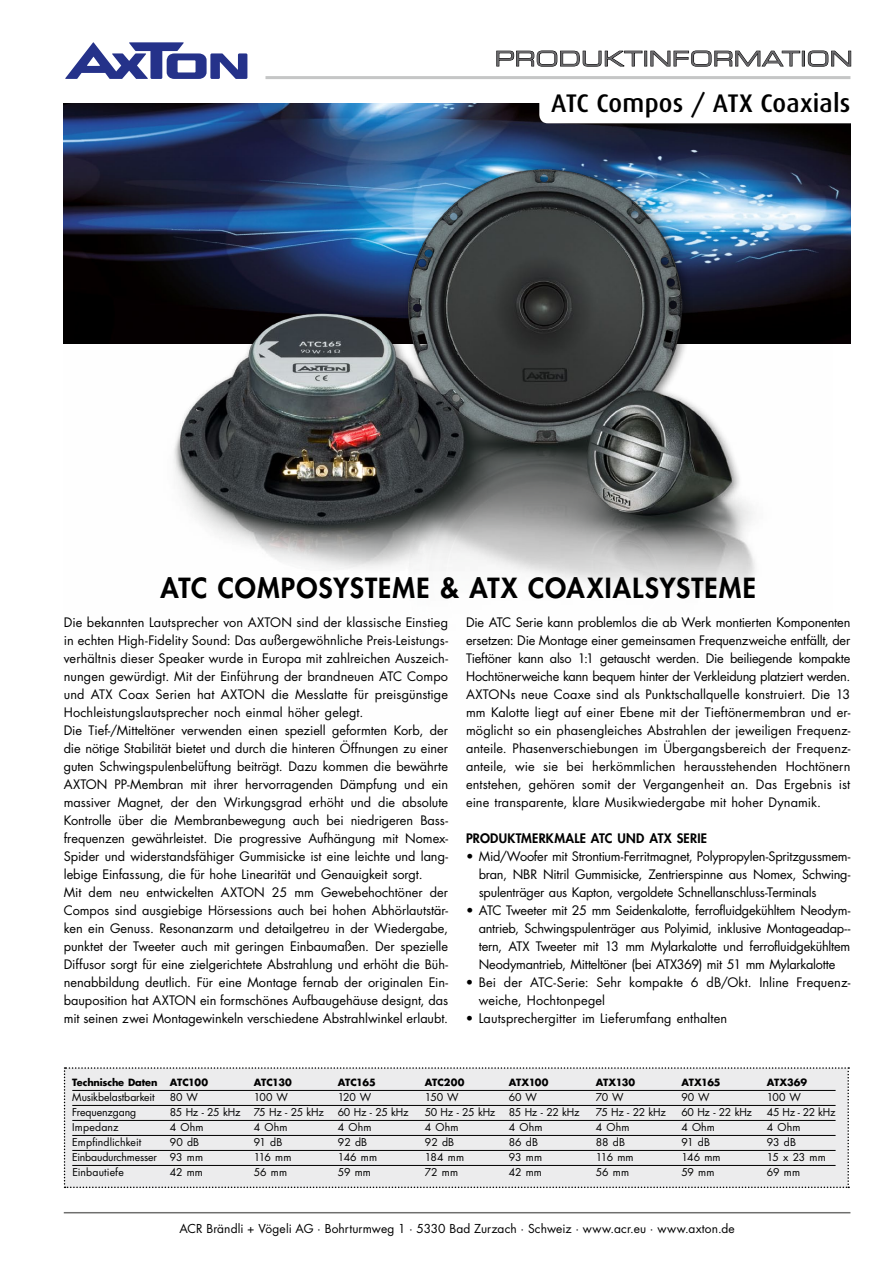
<style>
.page{position:relative;width:893px;height:1263px;background:#fff}
.page>*{position:absolute;margin:0;border:0;box-sizing:border-box;transform-origin:0 0}
.t1{font:800 27px "Futura";letter-spacing:.035em;color:#000}
.t2{font:500 25.5px "Dax";letter-spacing:.005em;color:#000}
.t3{font:20.4px "Eurostile LT Std Ex 2";letter-spacing:.01em;color:#68676a}
.t4{font:12.75px/18px "Futura";color:#000;text-align:justify}
.t5{font:800 12.75px "Futura";letter-spacing:.02em;color:#000}
.t6{font:12px "Futura";letter-spacing:.01em;color:#000}
.t7{font:10.5px "Futura";letter-spacing:-.01em;color:#000}
.t8{font:10.5px "Futura";letter-spacing:.01em;color:#000}
.t9{font:10.5px "Futura";letter-spacing:.015em;color:#000}
.t10{font:700 9.75px "Futura";letter-spacing:-.015em;color:#000}
</style>
<div class="page">
<hr style="left:64px;top:1212px;width:786px;height:1px;background:#6f6f6e">
<img style="left:64px;top:103px;width:786px;height:240px">
<hr style="left:265px;top:76px;width:585px;height:3px;background:#c5c6c6">
<svg style="left:539px;top:103px;width:311px;height:20px"></svg>
<svg style="left:65px;top:42px;width:182px;height:37px"></svg>
<img style="left:64px;top:158px;width:769px;height:433px">
<svg style="left:496px;top:50px;width:146px;height:17px"></svg>
<div style="left:644px;top:51px;width:3px;height:15px;border:1px solid #000"></div>
<svg style="left:650px;top:50px;width:150px;height:17px"></svg>
<div style="left:802px;top:51px;width:3px;height:15px;border:1px solid #000"></div>
<svg style="left:808px;top:50px;width:43px;height:17px"></svg>
<svg style="left:64px;top:1067px;width:785px;height:121px;background:#e8e8e9"></svg>
<hr style="left:72px;top:1090px;width:764px;height:1px;background:#000">
<hr style="left:72px;top:1105px;width:764px;height:1px;background:#000">
<hr style="left:72px;top:1120px;width:764px;height:1px;background:#000">
<hr style="left:72px;top:1135px;width:764px;height:1px;background:#000">
<hr style="left:72px;top:1150px;width:764px;height:1px;background:#000">
<hr style="left:72px;top:1165px;width:764px;height:1px;background:#000">
<h3 class="t3" style="left:495px;top:45px;width:359px">PRODUKTINFORMATION</h3>
<h2 class="t2" style="left:551px;top:89px;width:301px">ATC Compos / ATX Coaxials</h2>
<h1 class="t1" style="left:160px;top:570px;width:597px">ATC COMPOSYSTEME &amp; ATX COAXIALSYSTEME</h1>
<p class="t4" style="left:64px;top:613px;width:386px;text-align:left">Die bekannten Lautsprecher von AXTON sind der klassische Einstieg in echten High-Fidelity Sound: Das außergewöhnliche Preis-Leistungs&shy;verhältnis dieser Speaker wurde in Europa mit zahlreichen Auszeich&shy;nungen gewürdigt. Mit der Einführung der brandneuen ATC Compo und ATX Coax Serien hat AXTON die Messlatte für preisgünstige Hochleistungslautsprecher noch einmal höher gelegt.<br>Die Tief-/Mitteltöner verwenden einen speziell geformten Korb, der die nötige Stabilität bietet und durch die hinteren Öffnungen zu einer guten Schwingspulenbelüftung beiträgt. Dazu kommen die bewährte AXTON PP-Membran mit ihrer hervorragenden Dämpfung und ein massiver Magnet, der den Wirkungsgrad erhöht und die absolute Kontrolle über die Membranbewegung auch bei niedrigeren Bass&shy;frequenzen gewährleistet. Die progressive Aufhängung mit Nomex-Spider und widerstandsfähiger Gummisicke ist eine leichte und lang&shy;lebige Einfassung, die für hohe Linearität und Genauigkeit sorgt.<br>Mit dem neu entwickelten AXTON 25 mm Gewebehochtöner der Compos sind ausgiebige Hörsessions auch bei hohen Abhörlautstär&shy;ken ein Genuss. Resonanzarm und detailgetreu in der Wiedergabe, punktet der Tweeter auch mit geringen Einbaumaßen. Der spezielle Diffusor sorgt für eine zielgerichtete Abstrahlung und erhöht die Büh&shy;nenabbildung deutlich. Für eine Montage fernab der originalen Ein&shy;bauposition hat AXTON ein formschönes Aufbaugehäuse designt, das mit seinen zwei Montagewinkeln verschiedene Abstrahlwinkel erlaubt.</p>
<p class="t4" style="left:466px;top:613px;width:386px">Die ATC Serie kann problemlos die ab Werk montierten Komponenten ersetzen: Die Montage einer gemeinsamen Frequenzweiche entfällt, der Tieftöner kann also 1:1 getauscht werden. Die beiliegende kompakte Hochtönerweiche kann bequem hinter der Verkleidung platziert werden.<br>AXTONs neue Coaxe sind als Punktschallquelle konstruiert. Die 13 mm Kalotte liegt auf einer Ebene mit der Tieftönermembran und er&shy;möglicht so ein phasengleiches Abstrahlen der jeweiligen Frequenz&shy;anteile. Phasenverschiebungen im Übergangsbereich der Frequenz&shy;anteile, wie sie bei herkömmlichen herausstehenden Hochtönern entstehen, gehören somit der Vergangenheit an. Das Ergebnis ist eine transparente, klare Musikwiedergabe mit hoher Dynamik.</p>
<p class="t5" style="left:466px;top:830px;width:243px">PRODUKTMERKMALE ATC UND ATX SERIE</p>
<p class="t4" style="left:466px;top:847px;width:386px">• Mid/Woofer mit Strontium-Ferritmagnet, Polypropylen-Spritzgussmem--bran, NBR Nitril Gummisicke, Zentrierspinne aus Nomex, Schwing--spulenträger aus Kapton, vergoldete Schnellanschluss-Terminals</p>
<p class="t4" style="left:479px;top:901px;width:373px;text-indent:-13px">• ATC Tweeter mit 25 mm Seidenkalotte, ferrofluidgekühltem Neodym&shy;antrieb, Schwingspulenträger aus Polyimid, inklusive Montageadap-- tern, ATX Tweeter mit 13 mm Mylarkalotte und ferrofluidgekühltem Neodymantrieb, Mitteltöner (bei ATX369) mit 51 mm Mylarkalotte</p>
<p class="t4" style="left:466px;top:973px;width:386px">• Bei der ATC-Serie: Sehr kompakte 6 dB/Okt. Inline Frequenz--weiche, Hochtonpegel</p>
<p class="t4" style="left:466px;top:1009px;width:263px">• Lautsprechergitter im Lieferumfang enthalten</p>
<p class="t10" style="left:72px;top:1075px;width:87px">Technische Daten</p>
<p class="t10" style="left:170px;top:1075px;width:40px">ATC100</p>
<p class="t10" style="left:254px;top:1075px;width:40px">ATC130</p>
<p class="t10" style="left:338px;top:1075px;width:39px">ATC165</p>
<p class="t10" style="left:425px;top:1075px;width:41px">ATC200</p>
<p class="t10" style="left:509px;top:1075px;width:41px">ATX100</p>
<p class="t10" style="left:596px;top:1075px;width:41px">ATX130</p>
<p class="t10" style="left:681px;top:1075px;width:41px">ATX165</p>
<p class="t10" style="left:767px;top:1075px;width:42px">ATX369</p>
<p class="t7" style="left:72px;top:1090px;width:84px">Musikbelastbarkeit</p>
<p class="t7" style="left:170px;top:1090px;width:30px">80 W</p>
<p class="t7" style="left:254px;top:1090px;width:36px">100 W</p>
<p class="t7" style="left:338px;top:1090px;width:35px">120 W</p>
<p class="t7" style="left:425px;top:1090px;width:35px">150 W</p>
<p class="t7" style="left:509px;top:1090px;width:30px">60 W</p>
<p class="t7" style="left:596px;top:1090px;width:29px">70 W</p>
<p class="t7" style="left:681px;top:1090px;width:30px">90 W</p>
<p class="t7" style="left:767px;top:1090px;width:36px">100 W</p>
<p class="t7" style="left:72px;top:1105px;width:65px">Frequenzgang</p>
<p class="t7" style="left:170px;top:1105px;width:72px">85 Hz - 25 kHz</p>
<p class="t7" style="left:254px;top:1105px;width:72px">75 Hz - 25 kHz</p>
<p class="t7" style="left:338px;top:1105px;width:72px">60 Hz - 25 kHz</p>
<p class="t7" style="left:425px;top:1105px;width:72px">50 Hz - 25 kHz</p>
<p class="t7" style="left:509px;top:1105px;width:72px">85 Hz - 22 kHz</p>
<p class="t7" style="left:596px;top:1105px;width:72px">75 Hz - 22 kHz</p>
<p class="t7" style="left:681px;top:1105px;width:72px">60 Hz - 22 kHz</p>
<p class="t7" style="left:767px;top:1105px;width:70px">45 Hz - 22 kHz</p>
<p class="t9" style="left:72px;top:1120px;width:48px">Impedanz</p>
<p class="t7" style="left:170px;top:1120px;width:35px">4 Ohm</p>
<p class="t7" style="left:254px;top:1120px;width:35px">4 Ohm</p>
<p class="t7" style="left:338px;top:1120px;width:35px">4 Ohm</p>
<p class="t7" style="left:425px;top:1120px;width:35px">4 Ohm</p>
<p class="t7" style="left:509px;top:1120px;width:35px">4 Ohm</p>
<p class="t7" style="left:596px;top:1120px;width:35px">4 Ohm</p>
<p class="t7" style="left:681px;top:1120px;width:35px">4 Ohm</p>
<p class="t7" style="left:767px;top:1120px;width:35px">4 Ohm</p>
<p class="t8" style="left:72px;top:1135px;width:71px">Empfindlichkeit</p>
<p class="t7" style="left:170px;top:1135px;width:31px">90 dB</p>
<p class="t7" style="left:254px;top:1135px;width:30px">91 dB</p>
<p class="t7" style="left:338px;top:1135px;width:31px">92 dB</p>
<p class="t7" style="left:425px;top:1135px;width:31px">92 dB</p>
<p class="t7" style="left:509px;top:1135px;width:31px">86 dB</p>
<p class="t7" style="left:596px;top:1135px;width:31px">88 dB</p>
<p class="t7" style="left:681px;top:1135px;width:30px">91 dB</p>
<p class="t7" style="left:767px;top:1135px;width:31px">93 dB</p>
<p class="t7" style="left:72px;top:1150px;width:132px">Einbaudurchmesser 93 mm</p>
<p class="t7" style="left:254px;top:1150px;width:39px">116 mm</p>
<p class="t7" style="left:338px;top:1150px;width:41px">146 mm</p>
<p class="t7" style="left:425px;top:1150px;width:41px">184 mm</p>
<p class="t7" style="left:509px;top:1150px;width:35px">93 mm</p>
<p class="t7" style="left:596px;top:1150px;width:39px">116 mm</p>
<p class="t7" style="left:681px;top:1150px;width:41px">146 mm</p>
<p class="t7" style="left:767px;top:1150px;width:60px">15 x 23 mm</p>
<p class="t8" style="left:72px;top:1165px;width:53px">Einbautiefe</p>
<p class="t7" style="left:170px;top:1165px;width:35px">42 mm</p>
<p class="t7" style="left:254px;top:1165px;width:35px">56 mm</p>
<p class="t7" style="left:338px;top:1165px;width:35px">59 mm</p>
<p class="t7" style="left:425px;top:1165px;width:35px">72 mm</p>
<p class="t7" style="left:509px;top:1165px;width:35px">42 mm</p>
<p class="t7" style="left:596px;top:1165px;width:35px">56 mm</p>
<p class="t7" style="left:681px;top:1165px;width:35px">59 mm</p>
<p class="t7" style="left:767px;top:1165px;width:35px">69 mm</p>
<p class="t6" style="left:179px;top:1220px;width:557px">ACR Brändli + Vögeli AG ∙ Bohrturmweg 1 ∙ 5330 Bad Zurzach ∙ Schweiz · www.acr.eu · www.axton.de</p>
</div>
